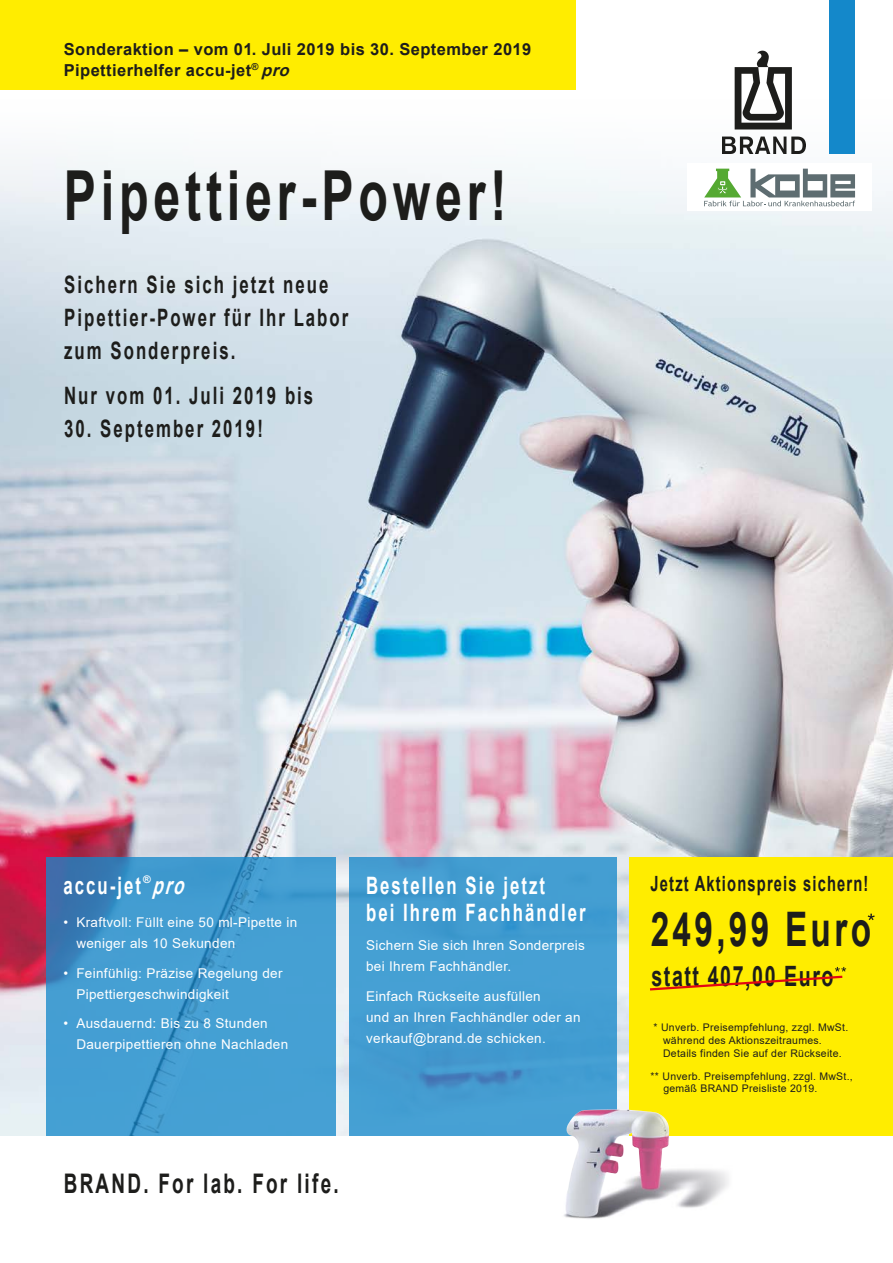
<style>
.page{position:relative;width:893px;height:1263px;background:#fff}
.page>*{position:absolute;margin:0;border:0;box-sizing:border-box;transform-origin:0 0}
.t1{font:700 69px "Arial";letter-spacing:.1em;color:#1d1d1b;scale:.7 1}
.t2{font:700 47.7px "Arial";letter-spacing:.1em;color:#1d1d1b;scale:.7 1}
.t3{font:700 28.05px "Arial";letter-spacing:.08em;color:#1d1d1b;scale:.7 1}
.t4{font:700 27px "Arial";letter-spacing:.12em;color:#1d1d1b;scale:.7 1}
.t5{font:700 24px/33px "Arial";letter-spacing:.12em;color:#1d1d1b;scale:.7 1}
.t6{font:700 24px/27px "Arial";letter-spacing:.12em;color:#fff;scale:.7 1}
.t7{font:italic 700 24px "Arial";color:#fff;scale:.7 1}
.t8{font:700 21px "Arial";letter-spacing:.08em;color:#1d1d1b;scale:.7 1}
.t9{font:700 16.5px/21px "Arial";letter-spacing:.025em;color:#1d1d1b}
.t10{font:13.5px/21px "Arial";letter-spacing:.025em;color:#fff}
.t11{font:10.5px/12.6px "Arial";letter-spacing:.025em;color:#1d1d1b}
.t12{font:700 10.5px "Arial";color:#fff}
.s1{font-style:italic}
</style>
<div class="page">
<img style="left:0;top:141px;width:893px;height:994px">
<div style="left:829px;top:0;width:26px;height:153px;background:#1488ca"></div>
<img style="left:722px;top:50px;width:83px;height:103px">
<div style="left:629px;top:857px;width:264px;height:278px;background:#ffed00"></div>
<div style="left:0;top:0;width:575px;height:89px;background:#ffed00"></div>
<svg style="left:47px;top:857px;width:289px;height:278px;background:#429ace"></svg>
<div style="left:349px;top:857px;width:268px;height:278px;background:#449ed2"></div>
<img style="left:559px;top:1109px;width:196px;height:110px">
<svg style="left:650px;top:967px;width:196px;height:24px"></svg>
<svg style="left:868px;top:914px;width:7px;height:6px"></svg>
<div style="left:688px;top:164px;width:184px;height:47px;background:#fff"></div>
<svg style="left:704px;top:169px;width:151px;height:37px"></svg>
<p class="t9" style="left:64px;top:38px;width:469px">Sonderaktion – vom 01. Juli 2019 bis 30. September 2019<br>Pipettierhelfer accu-jet<sup>®</sup> <span class="s1">pro</span></p>
<h1 class="t1" style="left:64px;top:147px;width:634px">Pipettier-Power!</h1>
<h3 class="t5" style="left:64px;top:268px;width:408px">Sichern Sie sich jetzt neue<br>Pipettier-Power für Ihr Labor zum Sonderpreis.</h3>
<h3 class="t5" style="left:64px;top:380px;width:357px">Nur vom 01. Juli 2019 bis</h3>
<h3 class="t5" style="left:64px;top:413px;width:285px">30. September 2019!</h3>
<h3 class="t6" style="left:64px;top:872px;width:112px">accu-jet</h3>
<p class="t12" style="left:143px;top:872px;width:9px">®</p>
<h3 class="t7" style="left:152px;top:868px;width:59px">pro</h3>
<p class="t10" style="left:76px;top:912px;width:223px;text-indent:-13px">• Kraftvoll: Füllt eine 50 ml-Pipette in weniger als 10 Sekunden</p>
<p class="t10" style="left:76px;top:962px;width:208px;text-indent:-13px">• Feinfühlig: Präzise Regelung der<br>Pipettiergeschwindigkeit</p>
<p class="t10" style="left:76px;top:1013px;width:213px;text-indent:-13px">• Ausdauernd: Bis zu 8 Stunden<br>Dauerpipettieren ohne Nachladen</p>
<h3 class="t6" style="left:366px;top:872px;width:315px">Bestellen Sie jetzt<br>bei Ihrem Fachhändler</h3>
<p class="t10" style="left:366px;top:935px;width:220px">Sichern Sie sich Ihren Sonderpreis bei Ihrem Fachhändler.</p>
<p class="t10" style="left:366px;top:985px;width:216px">Einfach Rückseite ausfüllen<br>und an Ihren Fachhändler oder an verkauf@brand.de schicken.</p>
<h3 class="t4" style="left:64px;top:1165px;width:394px">BRAND. For lab. For life.</h3>
<h3 class="t8" style="left:651px;top:869px;width:313px">Jetzt Aktionspreis sichern!</h3>
<h2 class="t2" style="left:651px;top:896px;width:316px">249,99 Euro</h2>
<h3 class="t3" style="left:651px;top:956px;width:262px">statt 407,00 Euro</h3>
<p class="t11" style="left:663px;top:1021px;width:187px;text-indent:-10px">* Unverb. Preisempfehlung, zzgl. MwSt. während des Aktionszeitraumes.<br>Details finden Sie auf der Rückseite.</p>
<p class="t11" style="left:663px;top:1070px;width:191px;text-indent:-13px">** Unverb. Preisempfehlung, zzgl. MwSt., gemäß BRAND Preisliste 2019.</p>
</div>
